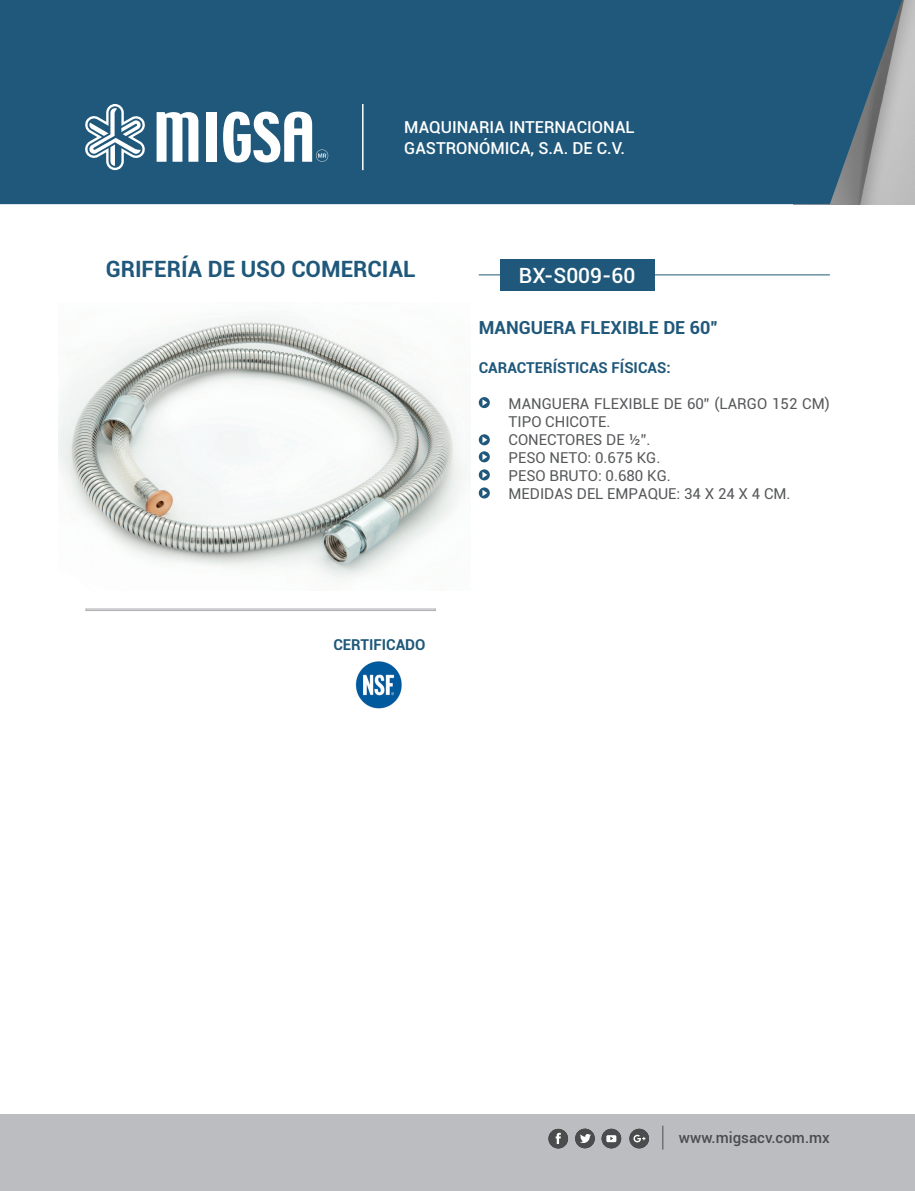
<style>
.page{position:relative;width:915px;height:1191px;background:#fff}
.page>*{position:absolute;margin:0;border:0;box-sizing:border-box;transform-origin:0 0}
.t1{font:700 22.5px "Roboto";color:#1f587a}
.t2{font:500 21px "Roboto";color:#fff}
.t3{font:700 18px "Roboto";color:#1f587a}
.t4{font:500 16.5px/21px "Roboto";color:#fff}
.t5{font:15px/18px "Roboto";color:#57585a}
.t6{font:700 15px "Roboto";color:#1f587a}
.t7{font:500 15px "Roboto";color:#4b4c4d}
</style>
<div class="page">
<hr style="left:478px;top:274px;width:351px;height:1px;background:#1f587a">
<div style="left:500px;top:259px;width:154px;height:32px;background:#1f587a"></div>
<div style="left:0;top:0;width:906px;height:204px;background:#1f587a"></div>
<div style="left:0;top:1114px;width:914px;height:77px;background:#bcbdc0"></div>
<svg style="left:84px;top:104px;width:62px;height:66px"></svg>
<svg style="left:156px;top:112px;width:42px;height:50px"></svg>
<div style="left:206px;top:112px;width:10px;height:50px;background:#fff"></div>
<svg style="left:223px;top:112px;width:105px;height:50px"></svg>
<hr style="left:362px;top:104px;width:1px;height:66px;background:#fff">
<div style="left:548px;top:1128px;width:20px;height:20px;background:#4b4c4d;border-radius:50%"></div>
<svg style="left:555px;top:1132px;width:5px;height:12px"></svg>
<div style="left:575px;top:1128px;width:19px;height:20px;background:#4b4c4d;border-radius:50%"></div>
<svg style="left:580px;top:1134px;width:10px;height:9px"></svg>
<div style="left:601px;top:1128px;width:20px;height:20px;background:#4b4c4d;border-radius:50%"></div>
<svg style="left:606px;top:1135px;width:10px;height:7px"></svg>
<div style="left:629px;top:1128px;width:19px;height:20px;background:#4b4c4d;border-radius:50%"></div>
<svg style="left:633px;top:1134px;width:12px;height:8px"></svg>
<svg style="left:662px;top:1125px;width:1px;height:24px"></svg>
<div style="left:85px;top:608px;width:351px;height:3px;border:1px solid #b2b3b7"></div>
<img style="left:355px;top:662px;width:47px;height:46px">
<svg style="left:478px;top:397px;width:11px;height:11px"></svg>
<svg style="left:482px;top:399px;width:5px;height:7px"></svg>
<svg style="left:478px;top:434px;width:11px;height:11px"></svg>
<svg style="left:482px;top:436px;width:5px;height:7px"></svg>
<img style="left:58px;top:314px;width:410px;height:265px">
<svg style="left:478px;top:451px;width:11px;height:11px"></svg>
<svg style="left:482px;top:453px;width:5px;height:7px"></svg>
<svg style="left:478px;top:469px;width:11px;height:11px"></svg>
<svg style="left:482px;top:471px;width:5px;height:7px"></svg>
<svg style="left:478px;top:487px;width:11px;height:11px"></svg>
<svg style="left:482px;top:490px;width:5px;height:6px"></svg>
<p class="t4" style="left:404px;top:116px;width:232px">MAQUINARIA INTERNACIONAL<br>GASTRONÓMICA, S.A. DE C.V.</p>
<h1 class="t1" style="left:106px;top:253px;width:311px">GRIFERÍA DE USO COMERCIAL</h1>
<p class="t2" style="left:518px;top:260px;width:118px">BX-S009-60</p>
<p class="t3" style="left:478px;top:314px;width:241px">MANGUERA FLEXIBLE DE 60”</p>
<p class="t6" style="left:478px;top:357px;width:193px">CARACTERÍSTICAS FÍSICAS:</p>
<p class="t5" style="left:508px;top:394px;width:323px">MANGUERA FLEXIBLE DE 60” (LARGO 152 CM)<br>TIPO CHICOTE.</p>
<p class="t5" style="left:508px;top:430px;width:143px">CONECTORES DE ½”.</p>
<p class="t5" style="left:508px;top:448px;width:153px">PESO NETO: 0.675 KG.</p>
<p class="t5" style="left:508px;top:466px;width:164px">PESO BRUTO: 0.680 KG.</p>
<p class="t5" style="left:508px;top:484px;width:283px">MEDIDAS DEL EMPAQUE: 34 X 24 X 4 CM.</p>
<p class="t6" style="left:333px;top:634px;width:94px">CERTIFICADO</p>
<p class="t7" style="left:678px;top:1127px;width:152px">www.migsacv.com.mx</p>
</div>
